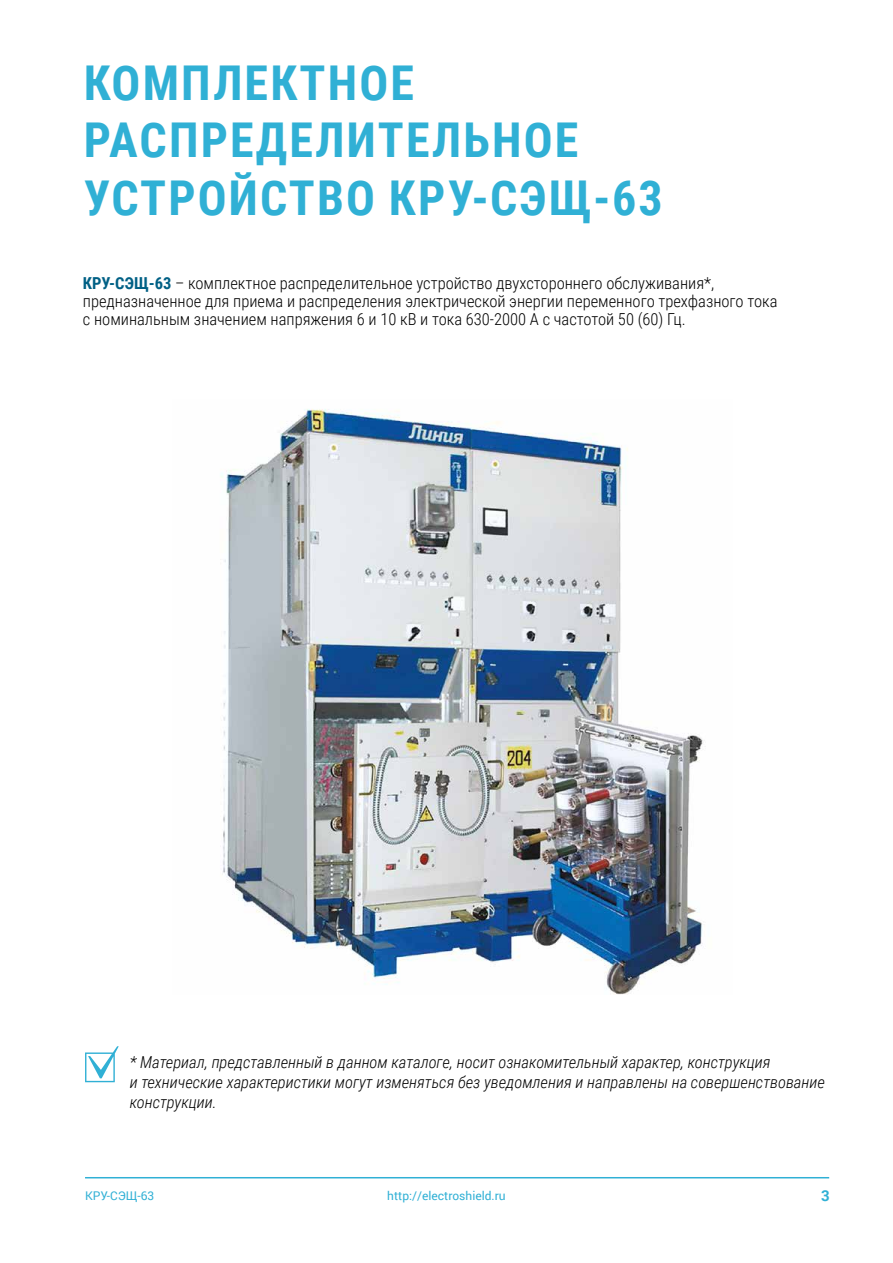
<style>
.page{position:relative;width:893px;height:1263px;background:#fff}
.page>*{position:absolute;margin:0;border:0;box-sizing:border-box;transform-origin:0 0}
.t1{font:700 48px/57.6px "Roboto Condensed";letter-spacing:.045em;color:#30b0d5}
.t2{font:300 16.5px/18px "Roboto Condensed";color:#000}
.t3{font:italic 300 16.5px/19.8px "Roboto Condensed";color:#000}
.t4{font:700 15px "Roboto";color:#30b0d5}
.t5{font:12px "Roboto";color:#30b0d5}
.s1{font-weight:700;color:#006085}
</style>
<div class="page">
<hr style="left:85px;top:1177px;width:744px;height:1px;background:#30b0d5">
<img style="left:221px;top:409px;width:485px;height:585px">
<svg style="left:85px;top:1046px;width:34px;height:36px"></svg>
<h1 class="t1" style="left:84px;top:52px;width:580px">КОМПЛЕКТНОЕ<br>РАСПРЕДЕЛИТЕЛЬНОЕ<br>УСТРОЙСТВО КРУ-СЭЩ-63</h1>
<p class="t2" style="left:83px;top:273px;width:696px"><span class="s1">КРУ-СЭЩ-63</span> – комплектное распределительное устройство двухстороннего обслуживания*, предназначенное для приема и распределения электрической энергии переменного трехфазного тока с номинальным значением напряжения 6 и 10 кВ и тока 630-2000 А с частотой 50 (60) Гц.</p>
<p class="t3" style="left:130px;top:1052px;width:697px">* Материал, представленный в данном каталоге, носит ознакомительный характер, конструкция<br>и технические характеристики могут изменяться без уведомления и направлены на совершенствование конструкции.</p>
<p class="t5" style="left:85px;top:1187px;width:71px">КРУ-СЭЩ-63</p>
<p class="t5" style="left:387px;top:1187px;width:120px">http://electroshield.ru</p>
<p class="t4" style="left:821px;top:1185px;width:10px">3</p>
</div>
